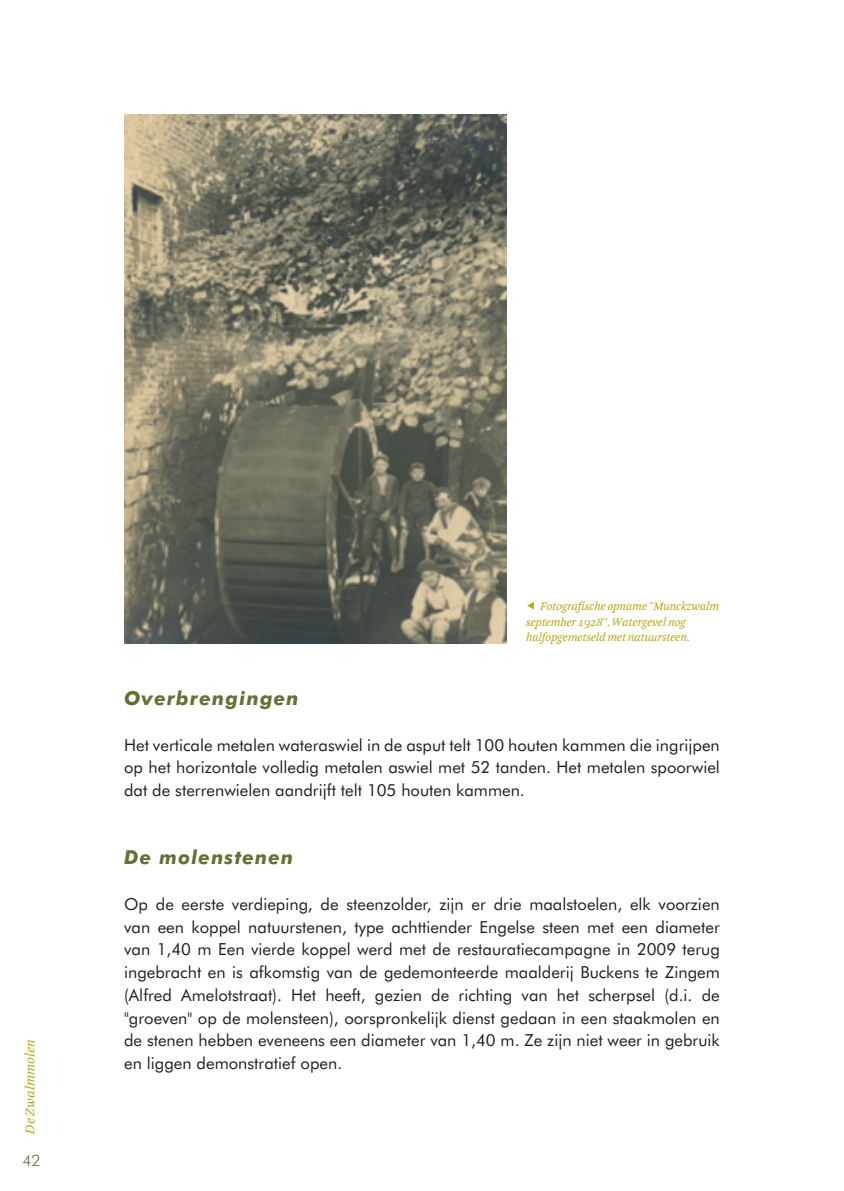
<style>
.page{position:relative;width:844px;height:1191px;background:#fff}
.page>*{position:absolute;margin:0;border:0;box-sizing:border-box;transform-origin:0 0}
.t1{font:italic 700 19.25px "Futura BT";letter-spacing:.06em;color:#696e36}
.t2{font:16.62px/22.8px "Futura BT";color:#231f20;text-align:justify}
.t3{font:300 15.75px "Futura BT";color:#696e36}
.t4{font:italic 14px "Arnhem Blond";color:#b8a519}
.t5{font:italic 12.25px/15.8px "Arnhem Blond";letter-spacing:-.025em;color:#b8a519}
</style>
<div class="page">
<img style="left:124px;top:114px;width:382px;height:530px">
<p class="t4" style="left:22px;top:1133px;width:96px;rotate:-90deg">De Zwalmmolen</p>
<p class="t3" style="left:23px;top:1151px;width:20px">42</p>
<p class="t5" style="left:525px;top:598px;width:195px;text-indent:15px">Fotografische opname "Munckzwalm september 1928". Watergevel nog halfopgemetseld met natuursteen.</p>
<p class="t1" style="left:124px;top:686px;width:176px">Overbrengingen</p>
<p class="t2" style="left:124px;top:733px;width:597px">Het verticale metalen wateraswiel in de asput telt 100 houten kammen die ingrijpen op het horizontale volledig metalen aswiel met 52 tanden. Het metalen spoorwiel dat de sterrenwielen aandrijft telt 105 houten kammen.</p>
<p class="t1" style="left:124px;top:846px;width:171px">De molenstenen</p>
<p class="t2" style="left:124px;top:892px;width:597px">Op de eerste verdieping, de steenzolder, zijn er drie maalstoelen, elk voorzien van een koppel natuurstenen, type achttiender Engelse steen met een diameter van 1,40 m Een vierde koppel werd met de restauratiecampagne in 2009 terug ingebracht en is afkomstig van de gedemonteerde maalderij Buckens te Zingem (Alfred Amelotstraat). Het heeft, gezien de richting van het scherpsel (d.i. de "groeven" op de molensteen), oorspronkelijk dienst gedaan in een staakmolen en de stenen hebben eveneens een diameter van 1,40 m. Ze zijn niet weer in gebruik en liggen demonstratief open.</p>
</div>
